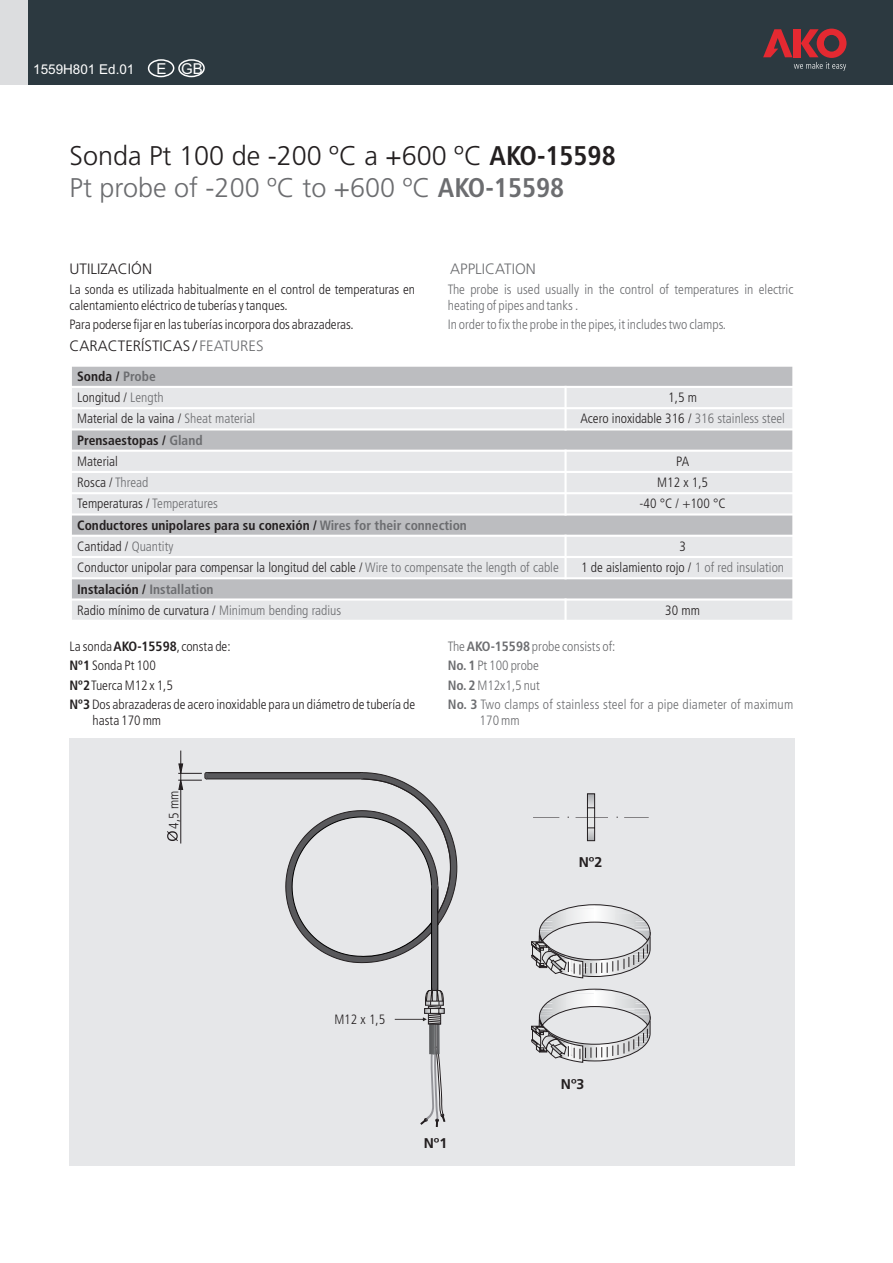
<style>
.page{position:relative;width:893px;height:1263px;background:#fff}
.page>*{position:absolute;margin:0;border:0;box-sizing:border-box;transform-origin:0 0}
.t1{font:300 27px/32.1px "Frutiger 45";color:#231f20}
.t2{font:300 15px "Frutiger 45";color:#231f20}
.t3{font:300 15px "Frutiger 45";color:#6c6d70}
.t4{font:15px "Arial";color:#fff}
.t5{font:700 14.1px "Frutiger 65";color:#231f20}
.t6{font:300 condensed 13.5px/19.4px "Frutiger 47";color:#231f20}
.t7{font:300 condensed 13.5px/19.4px "Frutiger 47";color:#6c6d70}
.t8{font:700 condensed 13.5px "Frutiger 67";color:#231f20}
.t9{font:13.5px "Arial";color:#fff}
.s1{font-family:"Frutiger 67";font-weight:700;font-stretch:condensed}
.s2{color:#6c6d70}
.s3{font-family:"Frutiger 67";font-weight:700;font-stretch:condensed;color:#6c6d70}
.s4{font-family:"Frutiger 67";font-weight:700}
</style>
<div class="page">
<div style="left:70px;top:738px;width:725px;height:427px;background:#e6e7e9"></div>
<div style="left:28px;top:0;width:865px;height:85px;background:#2c3940"></div>
<div style="left:0;top:0;width:28px;height:85px;background:#dcdddf"></div>
<div style="left:148px;top:59px;width:26px;height:18px;border:1px solid #fff;border-radius:50%"></div>
<svg style="left:763px;top:29px;width:83px;height:42px"></svg>
<div style="left:178px;top:59px;width:27px;height:18px;border:1px solid #fff;border-radius:50%"></div>
<svg style="left:587px;top:793px;width:8px;height:48px"></svg>
<svg style="left:533px;top:817px;width:26px;height:1px"></svg>
<svg style="left:624px;top:817px;width:25px;height:1px"></svg>
<hr style="left:576px;top:817px;width:32px;height:1px;background:#241f21">
<hr style="left:181px;top:789px;width:1px;height:54px;background:#241f21">
<svg style="left:167px;top:831px;width:11px;height:10px"></svg>
<div style="left:431px;top:886px;width:7px;height:113px;background:#59595c;border:1px solid #000"></div>
<hr style="left:431px;top:887px;width:1px;height:112px;background:#000">
<div style="left:206px;top:772px;width:156px;height:7px;background:#59595c;border:1px solid #231f20"></div>
<hr style="left:206px;top:772px;width:156px;height:1px;background:#231f20">
<svg style="left:178px;top:750px;width:31px;height:40px"></svg>
<svg style="left:285px;top:772px;width:172px;height:191px"></svg>
<svg style="left:395px;top:990px;width:50px;height:137px"></svg>
<svg style="left:531px;top:904px;width:120px;height:74px"></svg>
<svg style="left:531px;top:988px;width:120px;height:75px"></svg>
<div style="left:71px;top:366px;width:722px;height:255px;background:#e6e7e9"></div>
<div style="left:71px;top:366px;width:722px;height:21px;background:#bcbdc0"></div>
<div style="left:71px;top:429px;width:722px;height:22px;background:#bcbdc0"></div>
<div style="left:71px;top:514px;width:722px;height:22px;background:#bcbdc0"></div>
<div style="left:71px;top:578px;width:722px;height:21px;background:#bcbdc0"></div>
<hr style="left:70px;top:365px;width:2px;height:257px;background:#fff">
<hr style="left:564px;top:598px;width:3px;height:24px;background:#fff">
<hr style="left:564px;top:535px;width:3px;height:44px;background:#fff">
<hr style="left:564px;top:450px;width:3px;height:65px;background:#fff">
<hr style="left:564px;top:386px;width:3px;height:44px;background:#fff">
<hr style="left:792px;top:365px;width:2px;height:257px;background:#fff">
<hr style="left:70px;top:620px;width:724px;height:2px;background:#fff">
<hr style="left:70px;top:598px;width:724px;height:3px;background:#fff">
<hr style="left:70px;top:577px;width:724px;height:2px;background:#fff">
<hr style="left:70px;top:556px;width:724px;height:2px;background:#fff">
<hr style="left:70px;top:535px;width:724px;height:2px;background:#fff">
<hr style="left:70px;top:513px;width:724px;height:2px;background:#fff">
<hr style="left:70px;top:492px;width:724px;height:2px;background:#fff">
<hr style="left:70px;top:471px;width:724px;height:2px;background:#fff">
<hr style="left:70px;top:450px;width:724px;height:2px;background:#fff">
<hr style="left:70px;top:428px;width:724px;height:2px;background:#fff">
<hr style="left:70px;top:407px;width:724px;height:2px;background:#fff">
<hr style="left:70px;top:386px;width:724px;height:2px;background:#fff">
<hr style="left:70px;top:365px;width:724px;height:2px;background:#fff">
<p class="t9" style="left:33px;top:64px;width:103px">1559H801 Ed.01</p>
<p class="t4" style="left:157px;top:63px;width:48px">E GB</p>
<h1 class="t1" style="left:70px;top:142px;width:548px">Sonda Pt 100 de -200 ºC a +600 ºC <span class="s1">AKO-15598<br></span><span class="s2">Pt probe of -200 ºC to +600 ºC</span> <span class="s3">AKO-15598</span></h1>
<p class="t2" style="left:70px;top:262px;width:84px">UTILIZACIÓN</p>
<p class="t6" style="left:70px;top:283px;width:347px;line-height:15.8px">La sonda es utilizada habitualmente en el control de temperaturas en calentamiento eléctrico de tuberías y tanques.</p>
<p class="t6" style="left:70px;top:316px;width:286px">Para poderse fijar en las tuberías incorpora dos abrazaderas.</p>
<p class="t2" style="left:70px;top:340px;width:196px">CARACTERÍSTICAS / <span class="s2">FEATURES</span></p>
<p class="t3" style="left:450px;top:262px;width:87px">APPLICATION</p>
<p class="t7" style="left:448px;top:283px;width:347px;line-height:15.8px">The probe is used usually in the control of temperatures in electric heating of pipes and tanks .</p>
<p class="t7" style="left:448px;top:316px;width:280px">In order to fix the probe in the pipes,it includes two clamps.</p>
<p class="t8" style="left:77px;top:371px;width:80px">Sonda / <span class="s2">Probe</span></p>
<p class="t6" style="left:77px;top:389px;width:88px">Longitud / <span class="s2">Length</span></p>
<p class="t6" style="left:668px;top:389px;width:30px">1,5 m</p>
<p class="t6" style="left:77px;top:410px;width:179px">Material de la vaina / <span class="s2">Sheat material</span></p>
<p class="t6" style="left:580px;top:410px;width:206px">Acero inoxidable 316 / <span class="s2">316 stainless steel</span></p>
<p class="t8" style="left:77px;top:435px;width:127px">Prensaestopas / <span class="s2">Gland</span></p>
<p class="t6" style="left:77px;top:452px;width:42px">Material</p>
<p class="t6" style="left:676px;top:452px;width:15px">PA</p>
<p class="t6" style="left:77px;top:474px;width:73px">Rosca / <span class="s2">Thread</span></p>
<p class="t6" style="left:657px;top:474px;width:52px">M12 x 1,5</p>
<p class="t6" style="left:77px;top:495px;width:142px">Temperaturas / <span class="s2">Temperatures</span></p>
<p class="t6" style="left:639px;top:495px;width:88px">-40 °C / +100 °C</p>
<p class="t8" style="left:77px;top:520px;width:391px">Conductores unipolares para su conexión / <span class="s2">Wires for their connection</span></p>
<p class="t6" style="left:77px;top:538px;width:98px">Cantidad / <span class="s2">Quantity</span></p>
<p class="t6" style="left:679px;top:538px;width:8px">3</p>
<p class="t6" style="left:77px;top:559px;width:483px">Conductor unipolar para compensar la longitud del cable / <span class="s2">Wire to compensate the length of cable</span></p>
<p class="t6" style="left:581px;top:559px;width:204px">1 de aislamiento rojo / <span class="s2">1 of red insulation</span></p>
<p class="t8" style="left:77px;top:583px;width:138px">Instalación / <span class="s2">Installation</span></p>
<p class="t6" style="left:77px;top:601px;width:266px">Radio mínimo de curvatura / <span class="s2">Minimum bending radius</span></p>
<p class="t6" style="left:665px;top:601px;width:36px">30 mm</p>
<p class="t6" style="left:70px;top:638px;width:347px">La sonda<span class="s4">AKO-15598</span>,consta de:<br><span class="s4">Nº1</span> Sonda Pt 100<br><span class="s4">Nº2</span>Tuerca M12 x 1,5<br><span class="s4">Nº3</span> Dos abrazaderas de acero inoxidable para un diámetro de tubería de</p>
<p class="t6" style="left:93px;top:711px;width:70px">hasta 170 mm</p>
<p class="t6" style="left:165px;top:828px;width:39px;rotate:-90deg">4,5 mm</p>
<p class="t7" style="left:448px;top:638px;width:347px">The <span class="s4">AKO-15598</span> probe consists of:<br><span class="s4">No.1</span> Pt 100 probe<br><span class="s4">No.2</span>M12x1,5 nut<br><span class="s4">No. 3</span> Two clamps of stainless steel for a pipe diameter of maximum</p>
<p class="t7" style="left:479px;top:711px;width:42px">170 mm</p>
<p class="t5" style="left:579px;top:857px;width:25px">Nº2</p>
<p class="t6" style="left:334px;top:1011px;width:52px">M12 x 1,5</p>
<p class="t5" style="left:424px;top:1137px;width:25px">Nº1</p>
<p class="t5" style="left:561px;top:1079px;width:25px">Nº3</p>
</div>
